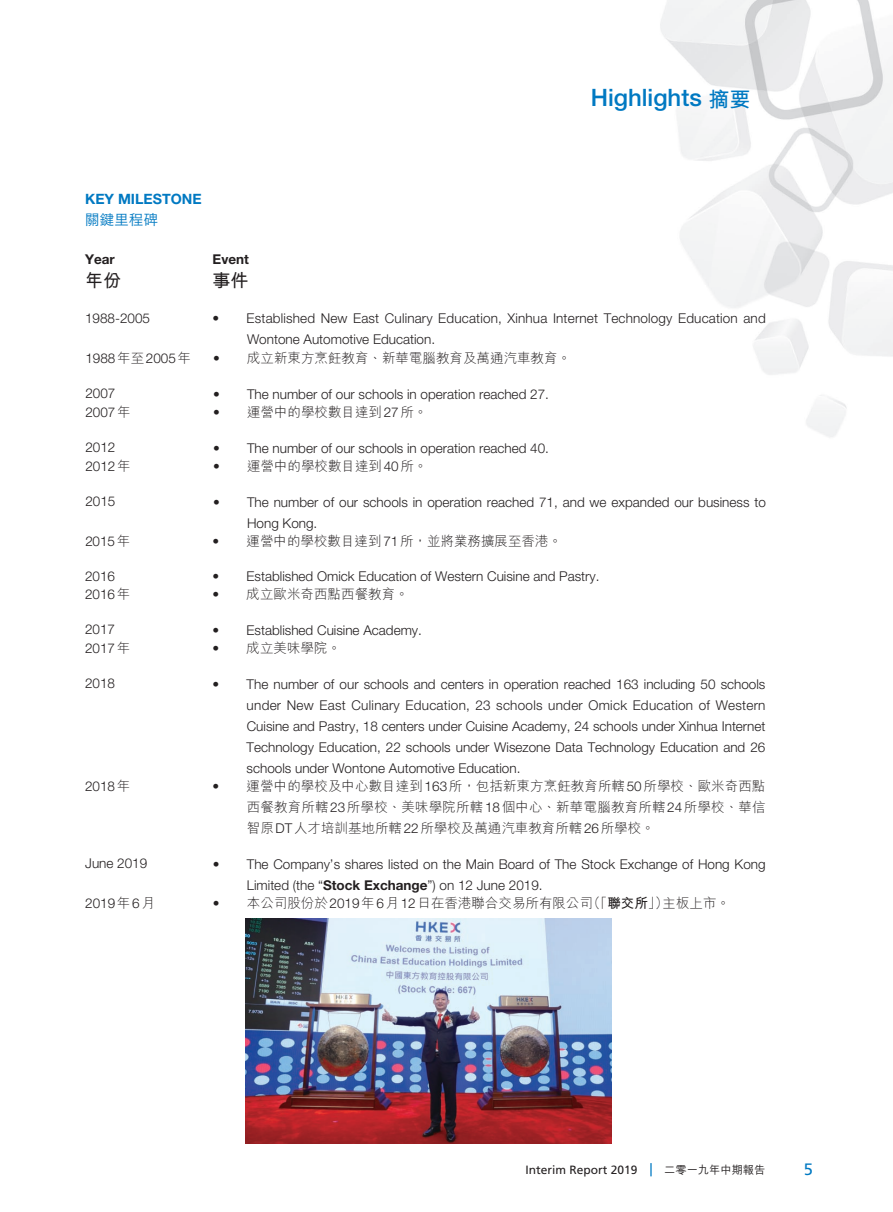
<style>
.page{position:relative;width:893px;height:1212px;background:#fff}
.page>*{position:absolute;margin:0;border:0;box-sizing:border-box;transform-origin:0 0}
.t1{font:500 24px "Helvetica Neue LT Std";color:#0079c2}
.t2{font:700 18px "M Hei HK";color:#231f20}
.t3{font:16.5px "Frutiger";color:#0079c2}
.t4{font:700 14.25px "Helvetica Neue LT Std";color:#0079c2}
.t5{font:14.25px "Hira Kaku Pro N W3";letter-spacing:.035em;color:#0079c2}
.t6{font:300 13.5px/21px "Helvetica Neue LT Std";color:#231f20}
.t7{font:300 13.5px/21px "M Hei HK";color:#231f20;text-align:justify}
.t8{font:700 13.5px "Helvetica Neue LT Std";color:#231f20}
.t9{font:12px "Frutiger";color:#231f20}
.s1{font-family:"M Hei HK";font-weight:700;font-size:21px}
.s2{font-family:"M Hei HK"}
.s3{font-family:"Helvetica Neue LT Std"}
.s4{font-weight:700}
.s5{font-family:"M Hei HK";font-weight:500;font-size:11.25px}
</style>
<div class="page">
<img style="left:660px;top:0;width:233px;height:437px">
<svg style="left:650px;top:1163px;width:2px;height:13px"></svg>
<img style="left:245px;top:918px;width:366px;height:226px">
<h1 class="t1" style="left:591px;top:84px;width:161px">Highlights <span class="s1">摘要</span></h1>
<p class="t4" style="left:85px;top:190px;width:118px">KEY MILESTONE</p>
<p class="t5" style="left:85px;top:207px;width:75px">關鍵里程碑</p>
<p class="t8" style="left:85px;top:251px;width:31px">Year</p>
<p class="t8" style="left:213px;top:251px;width:38px">Event</p>
<h2 class="t2" style="left:85px;top:267px;width:37px">年份</h2>
<h2 class="t2" style="left:213px;top:267px;width:37px">事件</h2>
<p class="t6" style="left:85px;top:307px;width:67px">1988-2005</p>
<p class="t6" style="left:247px;top:308px;width:520px;text-indent:-34px">• Established New East Culinary Education, Xinhua Internet Technology Education and<br>Wontone Automotive Education.</p>
<p class="t6" style="left:85px;top:348px;width:107px">1988<span class="s2">年至</span>2005<span class="s2">年</span></p>
<p class="t7" style="left:213px;top:347px;width:360px"><span class="s3">•</span> 成立新東方烹飪教育、新華電腦教育及萬通汽車教育。</p>
<p class="t6" style="left:85px;top:383px;width:32px">2007</p>
<p class="t6" style="left:213px;top:383px;width:337px">• The number of our schools in operation reached 27.</p>
<p class="t6" style="left:85px;top:401px;width:47px">2007<span class="s2">年</span></p>
<p class="t7" style="left:213px;top:401px;width:216px"><span class="s3">•</span> 運營中的學校數目達到<span class="s3">27</span>所。</p>
<p class="t6" style="left:85px;top:436px;width:32px">2012</p>
<p class="t6" style="left:213px;top:437px;width:337px">• The number of our schools in operation reached 40.</p>
<p class="t6" style="left:85px;top:455px;width:47px">2012<span class="s2">年</span></p>
<p class="t7" style="left:213px;top:455px;width:216px"><span class="s3">•</span> 運營中的學校數目達到<span class="s3">40</span>所。</p>
<p class="t6" style="left:85px;top:490px;width:32px">2015</p>
<p class="t6" style="left:247px;top:491px;width:520px;text-indent:-34px">• The number of our schools in operation reached 71, and we expanded our business to<br>Hong Kong.</p>
<p class="t6" style="left:85px;top:530px;width:46px">2015<span class="s2">年</span></p>
<p class="t7" style="left:213px;top:530px;width:351px"><span class="s3">•</span> 運營中的學校數目達到<span class="s3">71</span>所，並將業務擴展至香港。</p>
<p class="t6" style="left:85px;top:565px;width:32px">2016</p>
<p class="t6" style="left:213px;top:566px;width:388px">• Established Omick Education of Western Cuisine and Pastry.</p>
<p class="t6" style="left:85px;top:584px;width:47px">2016<span class="s2">年</span></p>
<p class="t7" style="left:213px;top:583px;width:198px"><span class="s3">•</span> 成立歐米奇西點西餐教育。</p>
<p class="t6" style="left:85px;top:619px;width:32px">2017</p>
<p class="t6" style="left:213px;top:620px;width:211px">• Established Cuisine Academy.</p>
<p class="t6" style="left:85px;top:638px;width:47px">2017<span class="s2">年</span></p>
<p class="t7" style="left:213px;top:637px;width:130px"><span class="s3">•</span> 成立美味學院。</p>
<p class="t6" style="left:85px;top:673px;width:32px">2018</p>
<p class="t6" style="left:247px;top:673px;width:520px;text-align:justify;text-indent:-34px">• The number of our schools and centers in operation reached 163 including 50 schools under New East Culinary Education, 23 schools under Omick Education of Western Cuisine and Pastry, 18 centers under Cuisine Academy, 24 schools under Xinhua Internet Technology Education, 22 schools under Wisezone Data Technology Education and 26 schools under Wontone Automotive Education.</p>
<p class="t6" style="left:85px;top:775px;width:47px">2018<span class="s2">年</span></p>
<p class="t7" style="left:247px;top:775px;width:520px;text-indent:-34px"><span class="s3">•</span> 運營中的學校及中心數目達到<span class="s3">163</span>所，包括新東方烹飪教育所轄<span class="s3">50</span>所學校、歐米奇西點西餐教育所轄<span class="s3">23</span>所學校、美味學院所轄<span class="s3">18</span>個中心、新華電腦教育所轄<span class="s3">24</span>所學校、華信智原<span class="s3">DT</span>人才培訓基地所轄<span class="s3">22</span>所學校及萬通汽車教育所轄<span class="s3">26</span>所學校。</p>
<p class="t6" style="left:85px;top:852px;width:64px">June 2019</p>
<p class="t6" style="left:247px;top:853px;width:520px;text-indent:-34px">• The Company’s shares listed on the Main Board of The Stock Exchange of Hong Kong<br>Limited (the “<span class="s4">Stock Exchange</span>”) on 12 June 2019.</p>
<p class="t6" style="left:85px;top:892px;width:71px">2019<span class="s2">年</span>6<span class="s2">月</span></p>
<p class="t7" style="left:213px;top:892px;width:519px"><span class="s3">•</span> 本公司股份於<span class="s3">2019</span>年<span class="s3">6</span>月<span class="s3">12</span>日在香港聯合交易所有限公司（「<span class="s4">聯交所</span>」）主板上市。</p>
<p class="t9" style="left:525px;top:1162px;width:241px">Interim Report 2019 <span class="s5">二零一九年中期報告</span></p>
<p class="t3" style="left:804px;top:1159px;width:11px">5</p>
</div>
